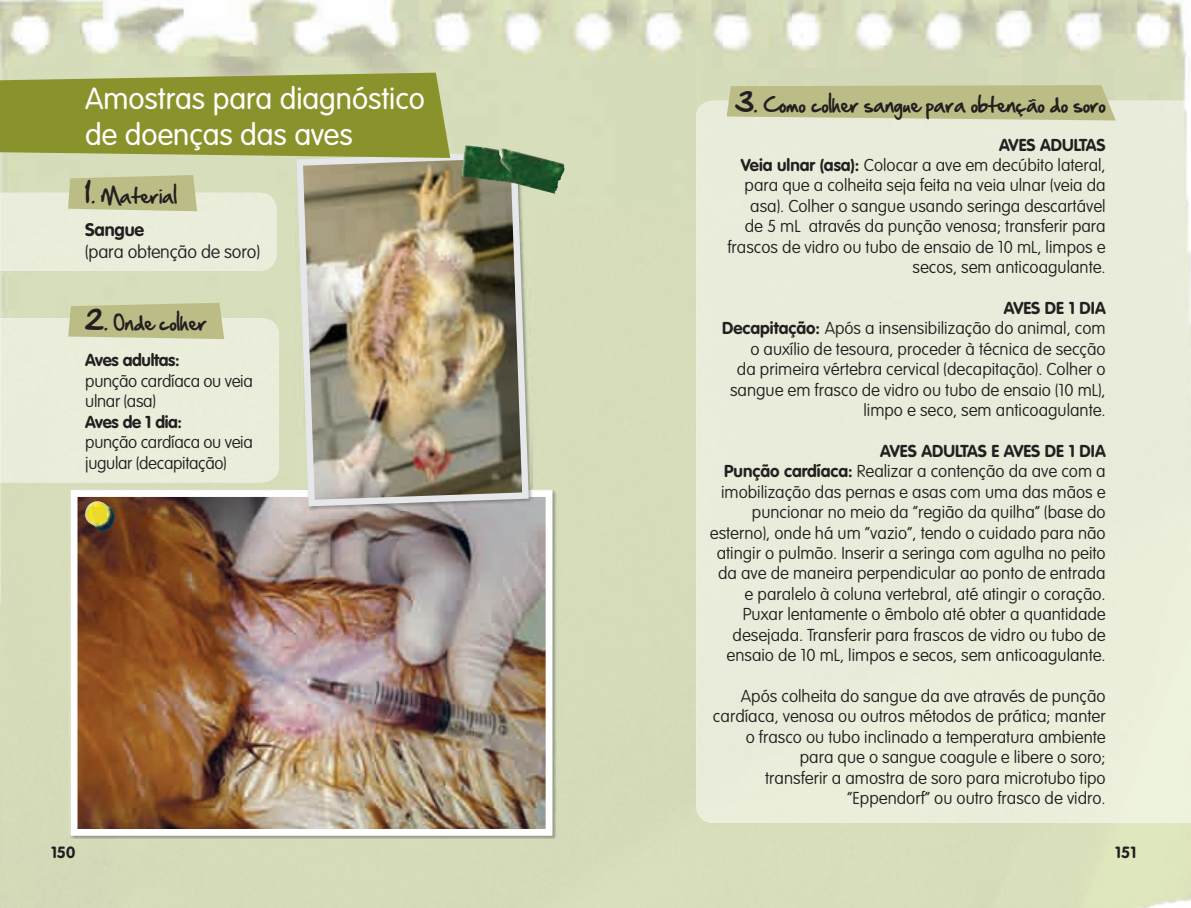
<style>
.page{position:relative;width:1191px;height:908px;background:#fff}
.page>*{position:absolute;margin:0;border:0;box-sizing:border-box;transform-origin:0 0}
.t1{font:300 30px/36px "VAG Rounded";color:#fff}
.t2{font:18px "Hand Of Sean";color:#231f20}
.t3{font:100 18px "VAG Rounded";letter-spacing:-.01em;color:#231f20}
.t4{font:700 18px "VAG Rounded";letter-spacing:-.01em;color:#231f20}
.t5{font:100 17px/20.4px "VAG Rounded";color:#231f20;text-align:right}
.t6{font:100 17px/20.4px "VAG Rounded";letter-spacing:-.02em;color:#231f20}
.t7{font:700 17px "VAG Rounded";letter-spacing:-.02em;color:#231f20}
.t8{font:700 16px "VAG Rounded";color:#231f20}
.s1{font-size:24px}
.s2{font-weight:700}
</style>
<div class="page">
<img style="left:0;top:0;width:350px;height:348px">
<img style="left:350px;top:0;width:350px;height:209px">
<img style="left:700px;top:0;width:490px;height:101px">
<div style="left:0;top:482px;width:211px;height:76px;background:#d6dcb9"></div>
<div style="left:0;top:558px;width:70px;height:349px;background:#d6dbb9"></div>
<div style="left:0;top:193px;width:276px;height:78px;background:#e9edda"></div>
<div style="left:0;top:318px;width:279px;height:164px;background:#e9edda"></div>
<svg style="left:726px;top:85px;width:389px;height:35px;background:#bfc08b"></svg>
<svg style="left:68px;top:302px;width:156px;height:37px;background:#bfc18d"></svg>
<svg style="left:68px;top:175px;width:129px;height:36px;background:#bfc08c"></svg>
<img style="left:70px;top:489px;width:487px;height:349px">
<img style="left:71px;top:490px;width:481px;height:345px">
<img style="left:295px;top:151px;width:237px;height:359px">
<img style="left:296px;top:152px;width:233px;height:354px">
<svg style="left:0;top:73px;width:450px;height:85px;background:#909836"></svg>
<img style="left:84px;top:501px;width:31px;height:29px">
<img style="left:461px;top:145px;width:103px;height:49px">
<h1 class="t1" style="left:85px;top:80px;width:341px">Amostras para diagnóstico de doenças das aves</h1>
<p class="t2" style="left:85px;top:180px;width:93px"><span class="s1">1</span>. Material</p>
<p class="t4" style="left:85px;top:219px;width:61px">Sangue</p>
<p class="t3" style="left:85px;top:241px;width:176px">(para obtenção de soro)</p>
<p class="t2" style="left:85px;top:306px;width:123px"><span class="s1">2</span>. Onde colher</p>
<p class="t7" style="left:85px;top:350px;width:96px">Aves adultas:</p>
<p class="t6" style="left:85px;top:370px;width:169px">punção cardíaca ou veia ulnar (asa)</p>
<p class="t7" style="left:85px;top:411px;width:98px">Aves de 1 dia:</p>
<p class="t6" style="left:85px;top:431px;width:169px">punção cardíaca ou veia jugular (decapitação)</p>
<p class="t2" style="left:735px;top:88px;width:372px"><span class="s1">3</span>. Como colher sangue para obtenção do soro</p>
<p class="t5" style="left:727px;top:134px;width:380px"><span class="s2">AVES ADULTAS<br>Veia ulnar (asa):</span> Colocar a ave em decúbito lateral, para que a colheita seja feita na veia ulnar (veia da asa). Colher o sangue usando seringa descartável<br>de 5 mL através da punção venosa; transferir para frascos de vidro ou tubo de ensaio de 10 mL, limpos e secos, sem anticoagulante.</p>
<p class="t5" style="left:722px;top:297px;width:385px"><span class="s2">AVES DE 1 DIA<br>Decapitação:</span> Após a insensibilização do animal, com o auxílio de tesoura, proceder à técnica de secção<br>da primeira vértebra cervical (decapitação). Colher o sangue em frasco de vidro ou tubo de ensaio (10 mL), limpo e seco, sem anticoagulante.</p>
<p class="t5" style="left:710px;top:440px;width:397px"><span class="s2">AVES ADULTAS E AVES DE 1 DIA<br>Punção cardíaca:</span> Realizar a contenção da ave com a imobilização das pernas e asas com uma das mãos e puncionar no meio da “região da quilha” (base do esterno), onde há um “vazio”, tendo o cuidado para não atingir o pulmão. Inserir a seringa com agulha no peito da ave de maneira perpendicular ao ponto de entrada e paralelo à coluna vertebral, até atingir o coração.<br>Puxar lentamente o êmbolo até obter a quantidade desejada. Transferir para frascos de vidro ou tubo de ensaio de 10 mL, limpos e secos, sem anticoagulante.</p>
<p class="t5" style="left:713px;top:685px;width:394px">Após colheita do sangue da ave através de punção cardíaca, venosa ou outros métodos de prática; manter o frasco ou tubo inclinado a temperatura ambiente para que o sangue coagule e libere o soro;<br>transferir a amostra de soro para microtubo tipo “Eppendorf” ou outro frasco de vidro.</p>
<p class="t8" style="left:51px;top:842px;width:26px">150</p>
<p class="t8" style="left:1115px;top:842px;width:23px">151</p>
</div>
